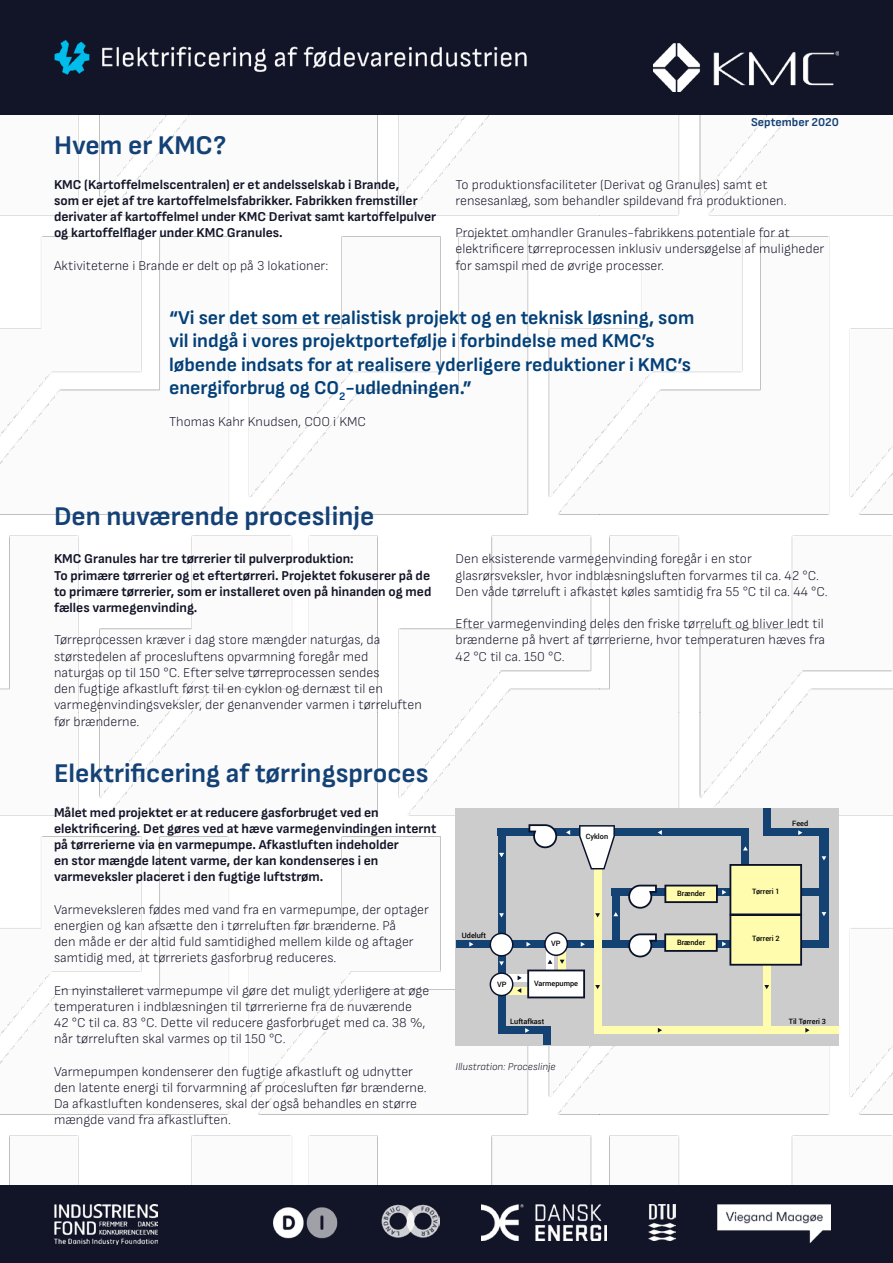
<style>
.page{position:relative;width:893px;height:1263px;background:#fff}
.page>*{position:absolute;margin:0;border:0;box-sizing:border-box;transform-origin:0 0}
.t1{font:27px "Sofia Sans";color:#144176}
.t2{font:19.5px/23.4px "Sofia Sans";color:#034078}
.t3{font:300 13.5px/16.2px "Sofia Sans";color:#131427}
.t4{font:13.5px/16.2px "Sofia Sans";color:#131427}
.t5{font:12px "Sofia Sans";color:#144176}
.t6{font:italic 10.5px "Sofia Sans";color:#131427}
.t7{font:500 7.35px "Roboto";color:#000}
</style>
<div class="page">
<img style="left:0;top:115px;width:893px;height:1071px">
<div style="left:0;top:0;width:893px;height:115px;background:#121427"></div>
<div style="left:0;top:1186px;width:893px;height:77px;background:#121427"></div>
<img style="left:481px;top:1204px;width:126px;height:36px">
<img style="left:271px;top:1204px;width:69px;height:35px">
<img style="left:649px;top:1204px;width:26px;height:36px">
<img style="left:382px;top:1204px;width:57px;height:34px">
<img style="left:717px;top:1204px;width:113px;height:38px">
<img style="left:54px;top:1204px;width:103px;height:40px">
<img style="left:653px;top:44px;width:186px;height:47px">
<div style="left:455px;top:808px;width:384px;height:237px;background:#cdcccc"></div>
<div style="left:498px;top:828px;width:83px;height:8px;background:#144273"></div>
<div style="left:581px;top:828px;width:168px;height:8px;background:#144273"></div>
<div style="left:763px;top:956px;width:8px;height:70px;background:#fffdad"></div>
<div style="left:741px;top:835px;width:8px;height:52px;background:#144273"></div>
<div style="left:612px;top:888px;width:104px;height:8px;background:#144273"></div>
<div style="left:763px;top:828px;width:66px;height:8px;background:#144273"></div>
<div style="left:767px;top:940px;width:53px;height:8px;background:#144273"></div>
<div style="left:775px;top:888px;width:53px;height:8px;background:#144273"></div>
<div style="left:498px;top:1026px;width:52px;height:8px;background:#144273"></div>
<div style="left:456px;top:940px;width:258px;height:8px;background:#144273"></div>
<svg style="left:469px;top:942px;width:4px;height:5px"></svg>
<div style="left:763px;top:808px;width:8px;height:27px;background:#144273"></div>
<div style="left:820px;top:828px;width:9px;height:120px;background:#144273"></div>
<div style="left:498px;top:828px;width:7px;height:206px;background:#144273"></div>
<div style="left:594px;top:866px;width:7px;height:168px;background:#fffdad"></div>
<div style="left:612px;top:888px;width:8px;height:53px;background:#144273"></div>
<div style="left:543px;top:1026px;width:7px;height:19px;background:#144273"></div>
<svg style="left:628px;top:933px;width:29px;height:24px"></svg>
<svg style="left:628px;top:885px;width:29px;height:24px"></svg>
<svg style="left:528px;top:824px;width:29px;height:24px"></svg>
<div style="left:598px;top:1026px;width:241px;height:8px;background:#fffdad"></div>
<svg style="left:613px;top:912px;width:5px;height:4px"></svg>
<svg style="left:595px;top:913px;width:5px;height:4px"></svg>
<svg style="left:499px;top:913px;width:5px;height:4px"></svg>
<svg style="left:490px;top:932px;width:95px;height:66px"></svg>
<svg style="left:499px;top:853px;width:5px;height:4px"></svg>
<svg style="left:658px;top:830px;width:4px;height:5px"></svg>
<svg style="left:566px;top:830px;width:4px;height:5px"></svg>
<svg style="left:743px;top:846px;width:5px;height:4px"></svg>
<svg style="left:525px;top:1028px;width:4px;height:5px"></svg>
<svg style="left:595px;top:985px;width:5px;height:4px"></svg>
<svg style="left:764px;top:985px;width:5px;height:4px"></svg>
<svg style="left:664px;top:864px;width:138px;height:102px"></svg>
<svg style="left:658px;top:1028px;width:4px;height:4px"></svg>
<svg style="left:805px;top:1028px;width:4px;height:4px"></svg>
<svg style="left:798px;top:830px;width:4px;height:5px"></svg>
<svg style="left:821px;top:856px;width:5px;height:4px"></svg>
<svg style="left:821px;top:912px;width:5px;height:4px"></svg>
<svg style="left:579px;top:825px;width:36px;height:44px"></svg>
<img style="left:54px;top:40px;width:475px;height:35px">
<h1 class="t1" style="left:54px;top:130px;width:174px">Hvem er KMC?</h1>
<p class="t4" style="left:54px;top:176px;width:384px">KMC (Kartoffelmelscentralen) er et andelsselskab i Brande,<br>som er ejet af tre kartoffelmelsfabrikker. Fabrikken fremstiller derivater af kartoffelmel under KMC Derivat samt kartoffelpulver og kartoffelflager under KMC Granules.</p>
<p class="t3" style="left:54px;top:258px;width:276px">Aktiviteterne i Brande er delt op på 3 lokationer:</p>
<p class="t5" style="left:751px;top:115px;width:89px">September 2020</p>
<p class="t3" style="left:455px;top:177px;width:333px">To produktionsfaciliteter (Derivat og Granules) samt et rensesanlæg, som behandler spildevand fra produktionen.</p>
<p class="t3" style="left:455px;top:226px;width:370px">Projektet omhandler Granules-fabrikkens potentiale for at elektrificere tørreprocessen inklusiv undersøgelse af muligheder for samspil med de øvrige processer.</p>
<h2 class="t2" style="left:169px;top:306px;width:527px">“Vi ser det som et realistisk projekt og en teknisk løsning, som vil indgå i vores projektportefølje i forbindelse med KMC’s løbende indsats for at realisere yderligere reduktioner i KMC’s energiforbrug og CO<sub>2</sub>-udledningen.”</h2>
<p class="t3" style="left:169px;top:415px;width:199px">Thomas Kahr Knudsen, COO i KMC</p>
<h1 class="t1" style="left:54px;top:500px;width:322px">Den nuværende proceslinje</h1>
<p class="t4" style="left:54px;top:551px;width:379px">KMC Granules har tre tørrerier til pulverproduktion:<br>To primære tørrerier og et eftertørreri. Projektet fokuserer på de to primære tørrerier, som er installeret oven på hinanden og med fælles varmegenvinding.</p>
<p class="t3" style="left:54px;top:632px;width:369px">Tørreprocessen kræver i dag store mængder naturgas, da størstedelen af procesluftens opvarmning foregår med naturgas op til 150 °C. Efter selve tørreprocessen sendes<br>den fugtige afkastluft først til en cyklon og dernæst til en varmegenvindingsveksler, der genanvender varmen i tørreluften før brænderne.</p>
<h1 class="t1" style="left:54px;top:758px;width:376px">Elektrificering af tørringsproces</h1>
<p class="t3" style="left:455px;top:552px;width:374px">Den eksisterende varmegenvinding foregår i en stor glasrørsveksler, hvor indblæsningsluften forvarmes til ca. 42 °C.<br>Den våde tørreluft i afkastet køles samtidig fra 55 °C til ca. 44 °C.</p>
<p class="t3" style="left:455px;top:616px;width:371px;text-align:justify">Efter varmegenvinding deles den friske tørreluft og bliver ledt til brænderne på hvert af tørrerierne, hvor temperaturen hæves fra 42 °C til ca. 150 °C.</p>
<p class="t4" style="left:54px;top:804px;width:384px">Målet med projektet er at reducere gasforbruget ved en elektrificering. Det gøres ved at hæve varmegenvindingen internt på tørrerierne via en varmepumpe. Afkastluften indeholder<br>en stor mængde latent varme, der kan kondenseres i en varmeveksler placeret i den fugtige luftstrøm.</p>
<p class="t3" style="left:54px;top:901px;width:376px">Varmeveksleren fødes med vand fra en varmepumpe, der optager energien og kan afsætte den i tørreluften før brænderne. På<br>den måde er der altid fuld samtidighed mellem kilde og aftager samtidig med, at tørreriets gasforbrug reduceres.</p>
<p class="t3" style="left:54px;top:982px;width:377px">En nyinstalleret varmepumpe vil gøre det muligt yderligere at øge temperaturen i indblæsningen til tørrerierne fra de nuværende 42 °C til ca. 83 °C. Dette vil reducere gasforbruget med ca. 38 %, når tørreluften skal varmes op til 150 °C.</p>
<p class="t3" style="left:54px;top:1064px;width:374px">Varmepumpen kondenserer den fugtige afkastluft og udnytter den latente energi til forvarmning af procesluften før brænderne.<br>Da afkastluften kondenseres, skal der også behandles en større mængde vand fra afkastluften.</p>
<p class="t6" style="left:455px;top:1061px;width:102px">Illustration: Proceslinje</p>
<p class="t7" style="left:792px;top:820px;width:18px">Feed</p>
<p class="t7" style="left:586px;top:833px;width:24px">Cyklon</p>
<p class="t7" style="left:752px;top:889px;width:29px">Tørreri 1</p>
<p class="t7" style="left:677px;top:890px;width:30px">Brænder</p>
<p class="t7" style="left:462px;top:932px;width:26px">Udeluft</p>
<p class="t7" style="left:752px;top:935px;width:29px">Tørreri 2</p>
<p class="t7" style="left:677px;top:939px;width:30px">Brænder</p>
<p class="t7" style="left:551px;top:940px;width:11px">VP</p>
<p class="t7" style="left:497px;top:981px;width:11px">VP</p>
<p class="t7" style="left:534px;top:980px;width:46px">Varmepumpe</p>
<p class="t7" style="left:510px;top:1019px;width:36px">Luftafkast</p>
<p class="t7" style="left:789px;top:1019px;width:39px">Til Tørreri 3</p>
</div>
